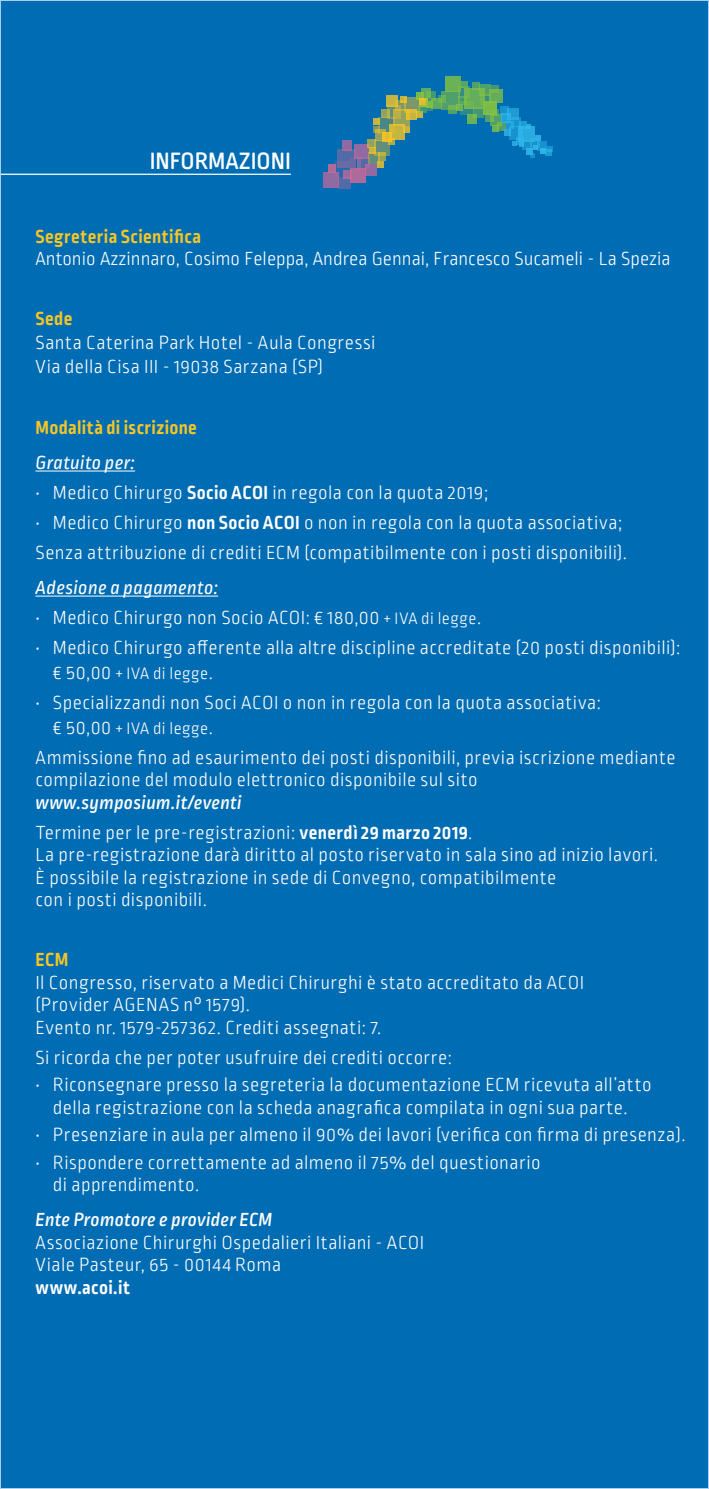
<style>
.page{position:relative;width:709px;height:1489px;background:#fff}
.page>*{position:absolute;margin:0;border:0;box-sizing:border-box;transform-origin:0 0}
.t1{font:500 25px "Ropa Soft Pro";color:#fff}
.t2{font:300 20px/22.5px "Ropa Soft Pro";letter-spacing:.02em;color:#fff}
.t3{font:300 20px "Ropa Soft Pro";color:#fff}
.t4{font:700 20px "Ropa Soft Pro";letter-spacing:.02em;color:#f6c625}
.t5{font:italic 20px "Ropa Soft Pro";letter-spacing:.015em;color:#fff}
.t6{font:italic 500 20px "Ropa Soft Pro";letter-spacing:.01em;color:#fff}
.t7{font:700 20px "Ropa Soft Pro";letter-spacing:.02em;color:#fff}
.t8{font:300 17.5px "Ropa Soft Pro";letter-spacing:.035em;color:#fff}
.s1{font-weight:700}
.s2{font-size:17.5px}
.s3{font-size:20px}
.s4{font-weight:500;font-style:italic}
</style>
<div class="page">
<div style="left:0;top:0;width:709px;height:1488px;background:#006cb3"></div>
<hr style="left:35px;top:470px;width:100px;height:1px;background:#fff">
<hr style="left:35px;top:595px;width:183px;height:1px;background:#fff">
<hr style="left:0;top:174px;width:291px;height:1px;background:#fff">
<div style="left:328px;top:164px;width:8px;height:9px;background:#af6a9c"></div>
<div style="left:323px;top:172px;width:15px;height:15px;background:#906aa0"></div>
<svg style="left:334px;top:162px;width:16px;height:15px"></svg>
<div style="left:338px;top:176px;width:13px;height:12px;background:#516ba8"></div>
<div style="left:343px;top:171px;width:9px;height:8px;background:#9c6a9f"></div>
<div style="left:350px;top:168px;width:15px;height:15px;background:#af6a9c"></div>
<svg style="left:337px;top:149px;width:17px;height:18px"></svg>
<div style="left:342px;top:140px;width:10px;height:10px;background:#906aa0"></div>
<div style="left:354px;top:144px;width:15px;height:14px;background:#906aa0"></div>
<div style="left:350px;top:158px;width:5px;height:9px;background:#696aa5"></div>
<svg style="left:361px;top:157px;width:7px;height:12px"></svg>
<svg style="left:357px;top:157px;width:4px;height:12px"></svg>
<svg style="left:365px;top:164px;width:12px;height:12px"></svg>
<svg style="left:368px;top:153px;width:10px;height:11px"></svg>
<svg style="left:378px;top:156px;width:8px;height:5px"></svg>
<svg style="left:378px;top:161px;width:6px;height:7px"></svg>
<svg style="left:369px;top:148px;width:5px;height:5px"></svg>
<svg style="left:367px;top:139px;width:8px;height:9px"></svg>
<svg style="left:374px;top:140px;width:15px;height:16px"></svg>
<div style="left:375px;top:130px;width:10px;height:11px;background:#93a25d"></div>
<svg style="left:388px;top:140px;width:7px;height:5px"></svg>
<svg style="left:382px;top:134px;width:9px;height:8px"></svg>
<svg style="left:373px;top:119px;width:5px;height:13px"></svg>
<svg style="left:378px;top:117px;width:15px;height:17px"></svg>
<div style="left:381px;top:110px;width:8px;height:8px;background:#93a25d"></div>
<svg style="left:387px;top:107px;width:8px;height:12px"></svg>
<svg style="left:389px;top:124px;width:16px;height:16px"></svg>
<svg style="left:403px;top:126px;width:6px;height:6px"></svg>
<svg style="left:393px;top:109px;width:16px;height:17px"></svg>
<svg style="left:406px;top:113px;width:11px;height:7px"></svg>
<svg style="left:386px;top:95px;width:11px;height:12px"></svg>
<svg style="left:395px;top:101px;width:9px;height:10px"></svg>
<svg style="left:404px;top:97px;width:15px;height:16px"></svg>
<svg style="left:400px;top:96px;width:6px;height:6px"></svg>
<div style="left:416px;top:111px;width:6px;height:7px;background:#c4b441"></div>
<div style="left:416px;top:92px;width:8px;height:8px;background:#78bb4a"></div>
<div style="left:419px;top:98px;width:8px;height:9px;background:#dfbd31"></div>
<svg style="left:421px;top:88px;width:9px;height:10px"></svg>
<svg style="left:426px;top:91px;width:10px;height:9px"></svg>
<svg style="left:432px;top:98px;width:9px;height:10px"></svg>
<svg style="left:437px;top:95px;width:4px;height:8px"></svg>
<div style="left:445px;top:76px;width:16px;height:16px;background:#6bb256"></div>
<svg style="left:441px;top:92px;width:17px;height:18px"></svg>
<svg style="left:461px;top:81px;width:6px;height:6px"></svg>
<svg style="left:458px;top:87px;width:12px;height:9px"></svg>
<svg style="left:458px;top:96px;width:7px;height:8px"></svg>
<div style="left:456px;top:104px;width:6px;height:7px;background:#76b94c"></div>
<svg style="left:448px;top:105px;width:9px;height:9px"></svg>
<svg style="left:460px;top:101px;width:13px;height:14px"></svg>
<div style="left:465px;top:88px;width:20px;height:20px;background:linear-gradient(to bottom,#67af5a,#69b157)"></div>
<svg style="left:472px;top:82px;width:8px;height:8px"></svg>
<svg style="left:479px;top:85px;width:11px;height:11px"></svg>
<div style="left:491px;top:85px;width:8px;height:8px;background:#429779"></div>
<svg style="left:489px;top:89px;width:14px;height:14px"></svg>
<svg style="left:480px;top:93px;width:11px;height:11px"></svg>
<div style="left:483px;top:101px;width:14px;height:14px;background:#78bb4a"></div>
<svg style="left:473px;top:107px;width:11px;height:11px"></svg>
<svg style="left:467px;top:115px;width:9px;height:9px"></svg>
<svg style="left:485px;top:115px;width:5px;height:7px"></svg>
<svg style="left:490px;top:114px;width:11px;height:12px"></svg>
<div style="left:492px;top:125px;width:6px;height:7px;background:#6bb256"></div>
<svg style="left:497px;top:123px;width:8px;height:8px"></svg>
<div style="left:504px;top:129px;width:6px;height:7px;background:#25a6dd"></div>
<div style="left:506px;top:121px;width:7px;height:8px;background:#1b96d2"></div>
<svg style="left:501px;top:115px;width:10px;height:8px"></svg>
<svg style="left:500px;top:107px;width:8px;height:8px"></svg>
<svg style="left:507px;top:108px;width:11px;height:11px"></svg>
<svg style="left:509px;top:126px;width:9px;height:14px"></svg>
<svg style="left:511px;top:117px;width:9px;height:10px"></svg>
<svg style="left:519px;top:121px;width:8px;height:5px"></svg>
<div style="left:518px;top:126px;width:16px;height:16px;background:#28aae0"></div>
<svg style="left:512px;top:135px;width:41px;height:22px"></svg>
<svg style="left:545px;top:149px;width:6px;height:7px"></svg>
<svg style="left:418px;top:101px;width:15px;height:12px"></svg>
<svg style="left:0;top:0;width:1px;height:1488px"></svg>
<p class="t1" style="left:150px;top:147px;width:143px">INFORMAZIONI</p>
<p class="t4" style="left:35px;top:225px;width:167px">Segreteria Scientifica</p>
<p class="t3" style="left:35px;top:248px;width:636px">Antonio Azzinnaro, Cosimo Feleppa, Andrea Gennai, Francesco Sucameli - La Spezia</p>
<p class="t4" style="left:35px;top:307px;width:38px">Sede</p>
<p class="t2" style="left:35px;top:332px;width:341px;line-height:24px">Santa Caterina Park Hotel - Aula Congressi<br>Via della Cisa III - 19038 Sarzana (SP)</p>
<p class="t4" style="left:35px;top:415px;width:163px">Modalità di iscrizione</p>
<p class="t5" style="left:35px;top:451px;width:101px">Gratuito per:</p>
<p class="t2" style="left:35px;top:482px;width:454px">• Medico Chirurgo <span class="s1">Socio ACOI</span> in regola con la quota 2019;</p>
<p class="t2" style="left:35px;top:508px;width:593px;line-height:30px">• Medico Chirurgo <span class="s1">non Socio ACOI</span> o non in regola con la quota associativa;<br>Senza attribuzione di crediti ECM (compatibilmente con i posti disponibili).</p>
<p class="t5" style="left:35px;top:576px;width:184px">Adesione a pagamento:</p>
<p class="t2" style="left:35px;top:607px;width:447px">• Medico Chirurgo non Socio ACOI: € 180,00 <span class="s2">+ IVA di legge</span>.</p>
<p class="t2" style="left:35px;top:637px;width:646px">• Medico Chirurgo afferente alla altre discipline accreditate (20 posti disponibili):</p>
<p class="t8" style="left:53px;top:663px;width:161px"><span class="s3">€ 50,00</span> + IVA di legge<span class="s3">.</span></p>
<p class="t2" style="left:35px;top:692px;width:567px">• Specializzandi non Soci ACOI o non in regola con la quota associativa:</p>
<p class="t8" style="left:53px;top:718px;width:161px"><span class="s3">€ 50,00</span> + IVA di legge<span class="s3">.</span></p>
<p class="t2" style="left:35px;top:747px;width:641px">Ammissione fino ad esaurimento dei posti disponibili, previa iscrizione mediante compilazione del modulo elettronico disponibile sul sito</p>
<p class="t2" style="left:35px;top:788px;width:438px;line-height:30px"><span class="s4">www.symposium.it/eventi<br></span>Termine per le pre-registrazioni: <span class="s1">venerdì 29 marzo 2019</span>.</p>
<p class="t2" style="left:35px;top:844px;width:624px">La pre-registrazione darà diritto al posto riservato in sala sino ad inizio lavori.<br>È possibile la registrazione in sede di Convegno, compatibilmente<br>con i posti disponibili.</p>
<p class="t4" style="left:35px;top:948px;width:34px">ECM</p>
<p class="t2" style="left:35px;top:972px;width:550px">Il Congresso, riservato a Medici Chirurghi è stato accreditato da ACOI (Provider AGENAS n° 1579).<br>Evento nr. 1579-257362. Crediti assegnati: 7.</p>
<p class="t2" style="left:35px;top:1047px;width:418px">Si ricorda che per poter usufruire dei crediti occorre:</p>
<p class="t2" style="left:35px;top:1074px;width:617px;text-align:center">• Riconsegnare presso la segreteria la documentazione ECM ricevuta all’atto della registrazione con la scheda anagrafica compilata in ogni sua parte.</p>
<p class="t2" style="left:35px;top:1124px;width:651px">• Presenziare in aula per almeno il 90% dei lavori (verifica con firma di presenza).</p>
<p class="t2" style="left:53px;top:1152px;width:489px;text-indent:-18px">• Rispondere correttamente ad almeno il 75% del questionario di apprendimento.</p>
<p class="t6" style="left:35px;top:1208px;width:238px">Ente Promotore e provider ECM</p>
<p class="t2" style="left:35px;top:1232px;width:390px">Associazione Chirurghi Ospedalieri Italiani - ACOI<br>Viale Pasteur, 65 - 00144 Roma</p>
<p class="t7" style="left:35px;top:1275px;width:96px">www.acoi.it</p>
</div>
